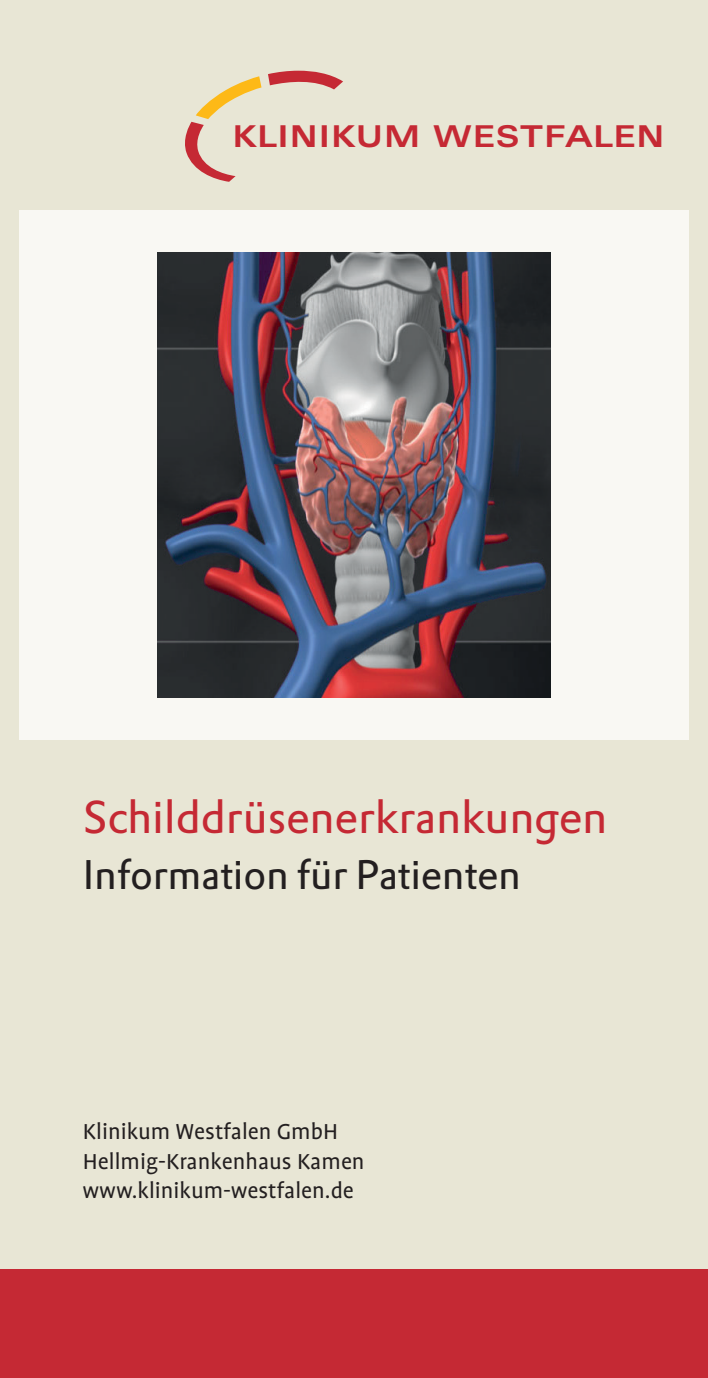
<style>
.page{position:relative;width:708px;height:1378px;background:#e8e6d5}
.page>*{position:absolute;margin:0;border:0;box-sizing:border-box;transform-origin:0 0}
.t1{font:45px "DTL Prokyon T";letter-spacing:-.005em;color:#c52934}
.t2{font:40.5px "DTL Prokyon T";letter-spacing:-.005em;color:#231f20}
.t3{font:700 expanded 30.15px "Zurich BT";letter-spacing:.035em;color:#c52934}
.t4{font:24.75px/29.7px "Profile";color:#231f20}
</style>
<div class="page">
<div style="left:0;top:1269px;width:708px;height:109px;background:#c52934"></div>
<svg style="left:268px;top:71px;width:75px;height:18px"></svg>
<svg style="left:185px;top:76px;width:76px;height:106px"></svg>
<div style="left:19px;top:211px;width:670px;height:529px;background:#f9f8f3"></div>
<img style="left:158px;top:253px;width:392px;height:445px">
<p class="t3" style="left:233px;top:118px;width:433px">KLINIKUM WESTFALEN</p>
<h1 class="t1" style="left:83px;top:787px;width:526px">Schilddrüsenerkrankungen</h1>
<h2 class="t2" style="left:83px;top:848px;width:439px">Information für Patienten</h2>
<p class="t4" style="left:83px;top:1116px;width:283px">Klinikum Westfalen GmbH<br>Hellmig-Krankenhaus Kamen www.klinikum-westfalen.de</p>
</div>
